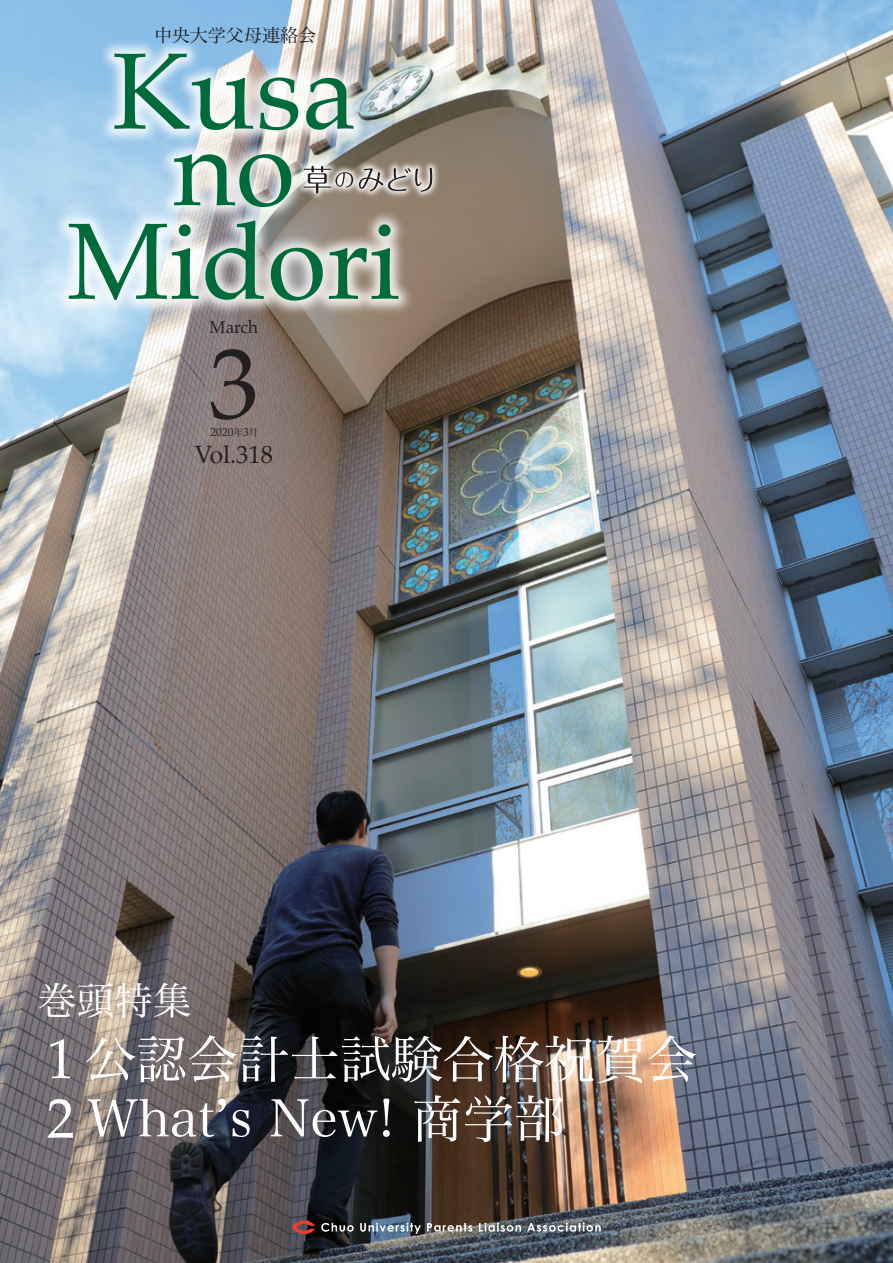
<style>
.page{position:relative;width:893px;height:1263px;background:#fff}
.page>*{position:absolute;margin:0;border:0;box-sizing:border-box;transform-origin:0 0}
.t1{font:108.45px/76.5px "Palatino";color:#006b3a;text-align:center}
.t2{font:99.9px "Palatino";color:#231f20}
.t3{font:51px/59.6px "Hira Min Pro W3";color:#fff}
.t4{font:38.25px "Hira Min Pro W3";color:#fff}
.t5{font:24.45px "Palatino";color:#231f20}
.t6{font:18px "Hira Min Pro W3";color:#231f20}
.t7{font:16.95px "Palatino";color:#231f20}
.t8{font:11.55px "Palatino";color:#231f20}
.t9{font:9.6px "Hira Min Pro W3";color:#231f20}
.s1{font-family:"Palatino";font-size:11.55px}
.s2{font-family:"Palatino";font-size:56.1px}
</style>
<div class="page">
<img style="left:0;top:0;width:893px;height:1263px">
<svg style="left:321px;top:1223px;width:280px;height:11px;background:#767b80"></svg>
<svg style="left:292px;top:1220px;width:23px;height:14px"></svg>
<svg style="left:414px;top:158px;width:26px;height:43px"></svg>
<svg style="left:414px;top:168px;width:18px;height:24px"></svg>
<div style="left:53px;top:38px;width:361px;height:278px;background:#fff;opacity:.85"></div>
<p class="t6" style="left:154px;top:20px;width:164px">中央大学父母連絡会</p>
<h1 class="t1" style="left:112px;top:53px;width:246px">Kusa no</h1>
<h1 class="t1" style="left:67px;top:223px;width:335px">Midori</h1>
<p class="t7" style="left:210px;top:313px;width:50px">March</p>
<h2 class="t2" style="left:209px;top:301px;width:51px">3</h2>
<p class="t9" style="left:233px;top:425px;width:26px">年月<span class="s1">3</span></p>
<p class="t8" style="left:211px;top:423px;width:24px">2020</p>
<p class="t5" style="left:195px;top:434px;width:80px">Vol.318</p>
<p class="t4" style="left:38px;top:968px;width:155px">巻頭特集</p>
<p class="t3" style="left:47px;top:1025px;width:652px"><span class="s2">1</span> 公認会計士試験合格祝賀会<br><span class="s2">2</span> What s’ New! 商学部</p>
</div>
